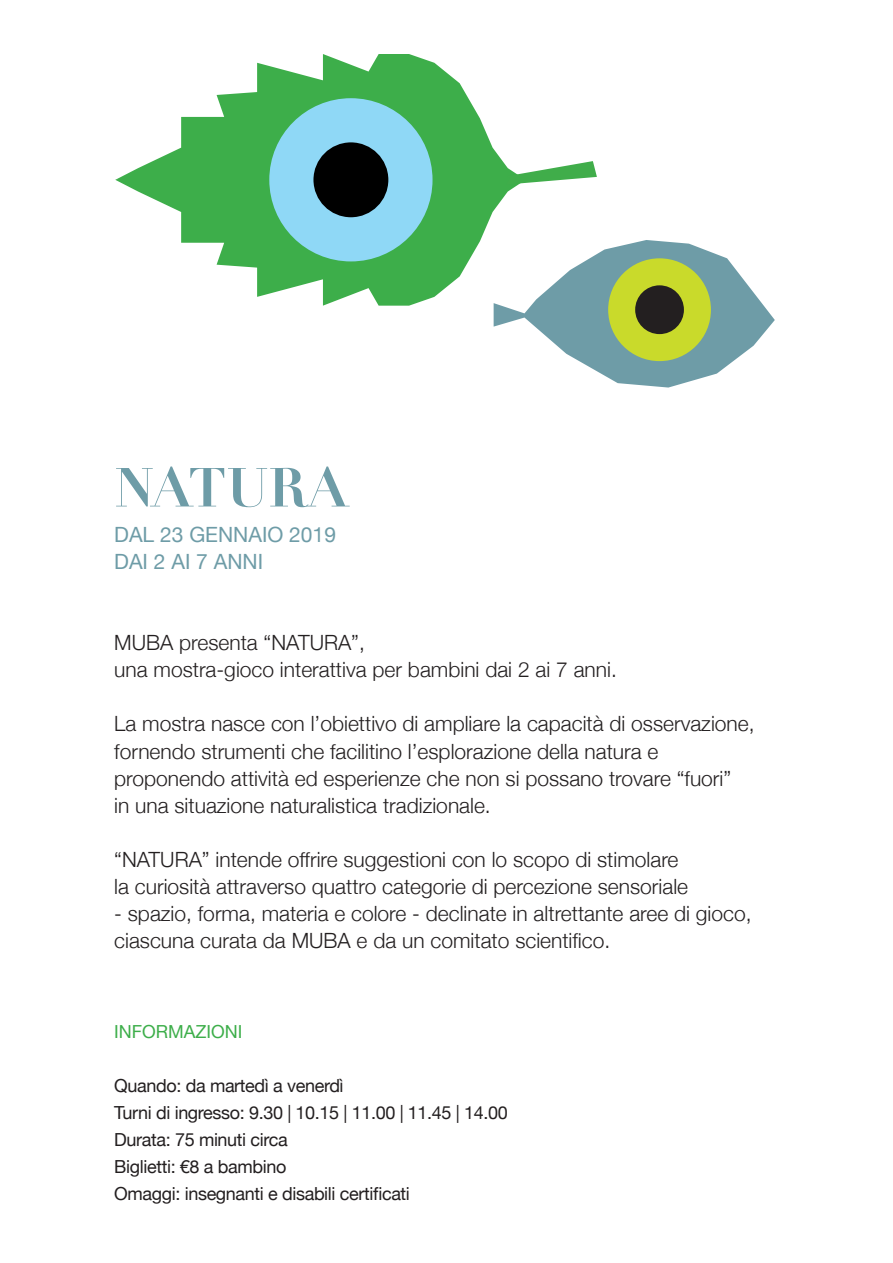
<style>
.page{position:relative;width:893px;height:1263px;background:#fff}
.page>*{position:absolute;margin:0;border:0;box-sizing:border-box;transform-origin:0 0}
.t1{font:700 54px "Didot";color:#6e9ca7}
.t2{font:300 21px/27px "Helvetica Neue";color:#231f20}
.t3{font:21px "Helvetica Neue";color:#6e9ca7}
.t4{font:18px "Helvetica Neue";letter-spacing:-.02em;color:#231f20}
.t5{font:18px "Helvetica Neue";color:#3dae4a}
</style>
<div class="page">
<svg style="left:159px;top:54px;width:342px;height:104px;fill:#3dae4a"></svg>
<svg style="left:115px;top:158px;width:388px;height:148px;fill:#3dae4a"></svg>
<svg style="left:141px;top:161px;width:456px;height:37px"></svg>
<div style="left:269px;top:98px;width:163px;height:163px;background:#8fd8f6;border-radius:50%"></div>
<div style="left:313px;top:142px;width:75px;height:75px;background:#000;border-radius:50%"></div>
<svg style="left:494px;top:240px;width:281px;height:148px"></svg>
<div style="left:608px;top:258px;width:103px;height:103px;background:#c9da2b;border-radius:50%"></div>
<div style="left:635px;top:285px;width:49px;height:49px;background:#231f20;border-radius:50%"></div>
<p class="t1" style="left:114px;top:454px;width:236px">NATURA</p>
<p class="t3" style="left:114px;top:522px;width:223px">DAL 23 GENNAIO 2019</p>
<p class="t3" style="left:114px;top:549px;width:150px">DAI 2 AI 7 ANNI</p>
<p class="t2" style="left:114px;top:629px;width:504px">MUBA presenta “NATURA”,<br>una mostra-gioco interattiva per bambini dai 2 ai 7 anni.</p>
<p class="t2" style="left:114px;top:710px;width:642px">La mostra nasce con l’obiettivo di ampliare la capacità di osservazione, fornendo strumenti che facilitino l’esplorazione della natura e proponendo attività ed esperienze che non si possano trovare “fuori”<br>in una situazione naturalistica tradizionale.</p>
<p class="t2" style="left:114px;top:845px;width:575px">“NATURA” intende offrire suggestioni con lo scopo di stimolare la curiosità attraverso quattro categorie di percezione sensoriale</p>
<p class="t2" style="left:114px;top:899px;width:639px">- spazio, forma, materia e colore - declinate in altrettante aree di gioco, ciascuna curata da MUBA e da un comitato scientifico.</p>
<p class="t5" style="left:114px;top:1021px;width:130px">INFORMAZIONI</p>
<p class="t4" style="left:114px;top:1075px;width:231px">Quando: da martedì a venerdì</p>
<p class="t4" style="left:114px;top:1102px;width:395px">Turni di ingresso: 9.30 | 10.15 | 11.00 | 11.45 | 14.00</p>
<p class="t4" style="left:114px;top:1129px;width:175px">Durata: 75 minuti circa</p>
<p class="t4" style="left:114px;top:1156px;width:174px">Biglietti: €8 a bambino</p>
<p class="t4" style="left:114px;top:1183px;width:297px">Omaggi: insegnanti e disabili certificati</p>
</div>
